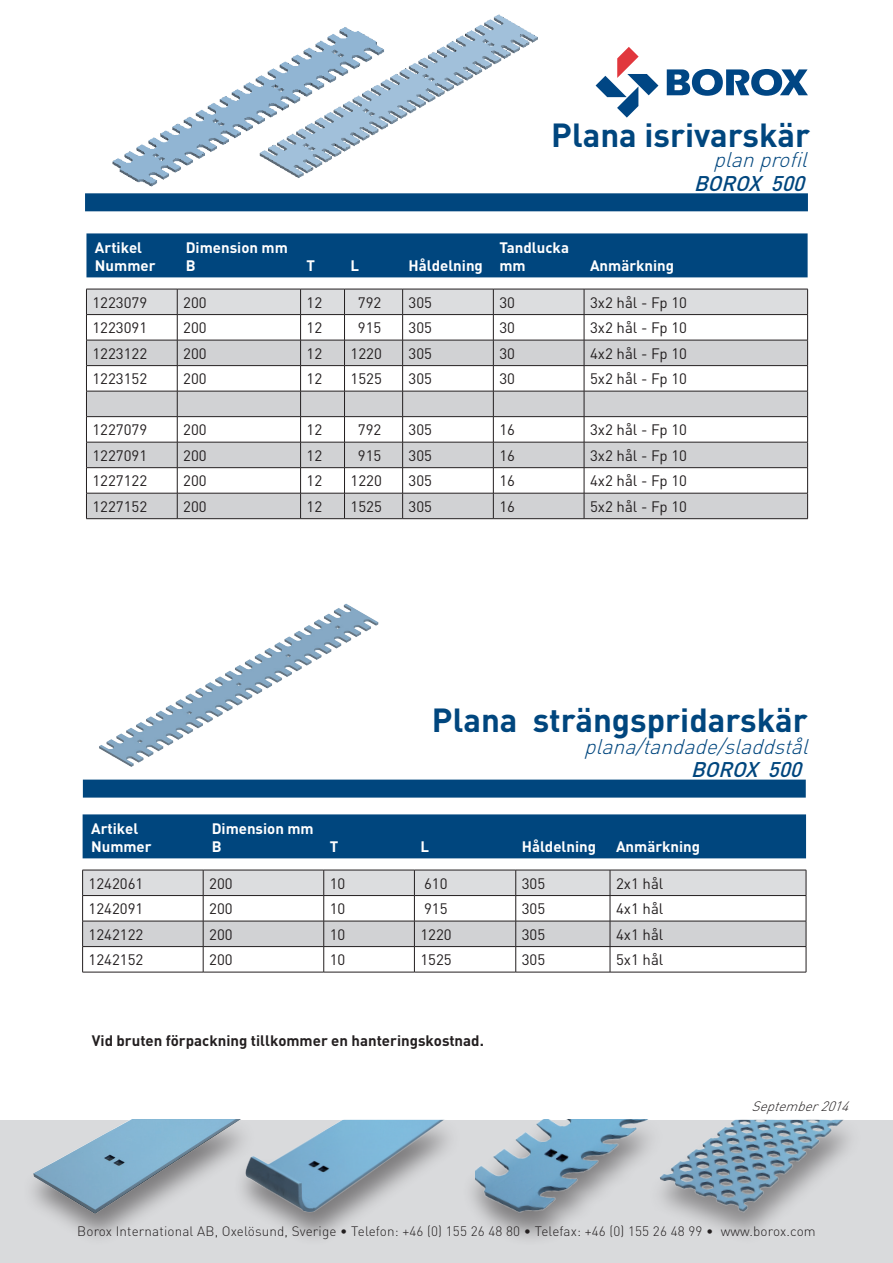
<style>
.page{position:relative;width:893px;height:1263px;background:#fff}
.page>*{position:absolute;margin:0;border:0;box-sizing:border-box;transform-origin:0 0}
.t1{font:700 33px "DIN Pro";color:#00467e}
.t2{font:italic 300 21px "DIN Pro";color:#00467e}
.t3{font:italic 500 21px "DIN Pro";color:#00467e}
.Brödtext{font:15px "DIN Pro";color:#231f20}
.Brödtext-2{font:700 15px/18px "DIN Pro";color:#fff}
.t4{font:700 15px "DIN Pro";color:#231f20}
.t5{font:300 13.5px "DIN Pro";letter-spacing:.01em;color:#231f20}
.t6{font:italic 300 13.5px "DIN Pro";color:#231f20}
</style>
<div class="page">
<div style="left:0;top:1120px;width:893px;height:143px;background:#d9dadc"></div>
<div style="left:85px;top:193px;width:723px;height:18px;background:#00467e"></div>
<svg style="left:667px;top:69px;width:141px;height:27px"></svg>
<svg style="left:596px;top:47px;width:62px;height:71px"></svg>
<div style="left:83px;top:814px;width:723px;height:44px;background:#00467e"></div>
<hr style="left:82px;top:972px;width:121px;height:1px;background:#231f20">
<hr style="left:203px;top:972px;width:121px;height:1px;background:#231f20">
<hr style="left:324px;top:972px;width:90px;height:1px;background:#231f20">
<hr style="left:414px;top:972px;width:102px;height:1px;background:#231f20">
<hr style="left:516px;top:972px;width:94px;height:1px;background:#231f20">
<hr style="left:610px;top:972px;width:196px;height:1px;background:#231f20">
<svg style="left:82px;top:870px;width:725px;height:102px"></svg>
<div style="left:86px;top:233px;width:722px;height:44px;background:#00467e"></div>
<hr style="left:86px;top:518px;width:91px;height:1px;background:#231f20">
<hr style="left:177px;top:518px;width:124px;height:1px;background:#231f20">
<hr style="left:301px;top:518px;width:43px;height:1px;background:#231f20">
<hr style="left:344px;top:518px;width:59px;height:1px;background:#231f20">
<hr style="left:403px;top:518px;width:90px;height:1px;background:#231f20">
<hr style="left:493px;top:518px;width:91px;height:1px;background:#231f20">
<hr style="left:584px;top:518px;width:224px;height:1px;background:#231f20">
<svg style="left:86px;top:289px;width:722px;height:229px"></svg>
<div style="left:83px;top:780px;width:723px;height:18px;background:#00467e"></div>
<img style="left:400px;top:14px;width:138px;height:105px">
<img style="left:112px;top:27px;width:288px;height:159px">
<img style="left:99px;top:603px;width:280px;height:164px">
<div style="left:648px;top:1118px;width:216px;height:128px;background:#231f20;opacity:.5"></div>
<img style="left:667px;top:1120px;width:197px;height:119px">
<div style="left:461px;top:1118px;width:206px;height:129px;background:#231f20;opacity:.5"></div>
<img style="left:475px;top:1120px;width:185px;height:107px">
<div style="left:232px;top:1118px;width:232px;height:129px;background:#231f20;opacity:.5"></div>
<img style="left:259px;top:1120px;width:210px;height:96px">
<div style="left:20px;top:1118px;width:239px;height:129px;background:#231f20;opacity:.5"></div>
<img style="left:31px;top:1120px;width:226px;height:96px">
<p class="t1" style="left:551px;top:113px;width:260px">Plana isrivarskär</p>
<p class="t2" style="left:713px;top:145px;width:102px">planprofil</p>
<p class="t3" style="left:694px;top:169px;width:119px">BOROX 500</p>
<p class="Brödtext-2" style="left:95px;top:238px;width:49px">Artikel</p>
<p class="Brödtext-2" style="left:95px;top:256px;width:62px">Nummer</p>
<p class="Brödtext-2" style="left:186px;top:238px;width:104px">Dimension mm</p>
<p class="Brödtext-2" style="left:186px;top:256px;width:11px">B</p>
<p class="Brödtext-2" style="left:307px;top:256px;width:10px">T</p>
<p class="Brödtext-2" style="left:350px;top:256px;width:10px">L</p>
<p class="Brödtext-2" style="left:409px;top:256px;width:76px">Håldelning</p>
<p class="Brödtext-2" style="left:499px;top:238px;width:71px">Tandlucka mm</p>
<p class="Brödtext-2" style="left:590px;top:256px;width:86px">Anmärkning</p>
<p class="Brödtext" style="left:92px;top:292px;width:56px">1223079</p>
<p class="Brödtext" style="left:183px;top:292px;width:25px">200</p>
<p class="Brödtext" style="left:307px;top:292px;width:17px">12</p>
<p class="Brödtext" style="left:358px;top:292px;width:25px">792</p>
<p class="Brödtext" style="left:409px;top:292px;width:25px">305</p>
<p class="Brödtext" style="left:499px;top:292px;width:17px">30</p>
<p class="Brödtext" style="left:590px;top:292px;width:99px">3x2 hål - Fp 10</p>
<p class="Brödtext" style="left:92px;top:317px;width:56px">1223091</p>
<p class="Brödtext" style="left:183px;top:317px;width:25px">200</p>
<p class="Brödtext" style="left:307px;top:317px;width:17px">12</p>
<p class="Brödtext" style="left:358px;top:317px;width:25px">915</p>
<p class="Brödtext" style="left:409px;top:317px;width:25px">305</p>
<p class="Brödtext" style="left:499px;top:317px;width:17px">30</p>
<p class="Brödtext" style="left:590px;top:317px;width:99px">3x2 hål - Fp 10</p>
<p class="Brödtext" style="left:92px;top:343px;width:56px">1223122</p>
<p class="Brödtext" style="left:183px;top:343px;width:25px">200</p>
<p class="Brödtext" style="left:307px;top:343px;width:17px">12</p>
<p class="Brödtext" style="left:350px;top:343px;width:33px">1220</p>
<p class="Brödtext" style="left:409px;top:343px;width:25px">305</p>
<p class="Brödtext" style="left:499px;top:343px;width:17px">30</p>
<p class="Brödtext" style="left:590px;top:343px;width:99px">4x2 hål - Fp 10</p>
<p class="Brödtext" style="left:92px;top:368px;width:56px">1223152</p>
<p class="Brödtext" style="left:183px;top:368px;width:25px">200</p>
<p class="Brödtext" style="left:307px;top:368px;width:17px">12</p>
<p class="Brödtext" style="left:350px;top:368px;width:33px">1525</p>
<p class="Brödtext" style="left:409px;top:368px;width:25px">305</p>
<p class="Brödtext" style="left:499px;top:368px;width:17px">30</p>
<p class="Brödtext" style="left:590px;top:368px;width:99px">5x2 hål - Fp 10</p>
<p class="Brödtext" style="left:92px;top:419px;width:56px">1227079</p>
<p class="Brödtext" style="left:183px;top:419px;width:25px">200</p>
<p class="Brödtext" style="left:307px;top:419px;width:17px">12</p>
<p class="Brödtext" style="left:358px;top:419px;width:25px">792</p>
<p class="Brödtext" style="left:409px;top:419px;width:25px">305</p>
<p class="Brödtext" style="left:499px;top:419px;width:17px">16</p>
<p class="Brödtext" style="left:590px;top:419px;width:99px">3x2 hål - Fp 10</p>
<p class="Brödtext" style="left:92px;top:445px;width:56px">1227091</p>
<p class="Brödtext" style="left:183px;top:445px;width:25px">200</p>
<p class="Brödtext" style="left:307px;top:445px;width:17px">12</p>
<p class="Brödtext" style="left:358px;top:445px;width:25px">915</p>
<p class="Brödtext" style="left:409px;top:445px;width:25px">305</p>
<p class="Brödtext" style="left:499px;top:445px;width:17px">16</p>
<p class="Brödtext" style="left:590px;top:445px;width:99px">3x2 hål - Fp 10</p>
<p class="Brödtext" style="left:92px;top:470px;width:56px">1227122</p>
<p class="Brödtext" style="left:183px;top:470px;width:25px">200</p>
<p class="Brödtext" style="left:307px;top:470px;width:17px">12</p>
<p class="Brödtext" style="left:350px;top:470px;width:33px">1220</p>
<p class="Brödtext" style="left:409px;top:470px;width:25px">305</p>
<p class="Brödtext" style="left:499px;top:470px;width:17px">16</p>
<p class="Brödtext" style="left:590px;top:470px;width:99px">4x2 hål - Fp 10</p>
<p class="Brödtext" style="left:92px;top:496px;width:56px">1227152</p>
<p class="Brödtext" style="left:183px;top:496px;width:25px">200</p>
<p class="Brödtext" style="left:307px;top:496px;width:17px">12</p>
<p class="Brödtext" style="left:350px;top:496px;width:33px">1525</p>
<p class="Brödtext" style="left:409px;top:496px;width:25px">305</p>
<p class="Brödtext" style="left:499px;top:496px;width:17px">16</p>
<p class="Brödtext" style="left:590px;top:496px;width:99px">5x2 hål - Fp 10</p>
<p class="t1" style="left:432px;top:698px;width:377px">Plana strängspridarskär</p>
<p class="t2" style="left:584px;top:732px;width:232px">plana/tandade/sladdstål</p>
<p class="Brödtext-2" style="left:91px;top:819px;width:49px">Artikel</p>
<p class="Brödtext-2" style="left:91px;top:837px;width:62px">Nummer</p>
<p class="t3" style="left:691px;top:755px;width:119px">BOROX 500</p>
<p class="Brödtext-2" style="left:212px;top:819px;width:104px">Dimension mm</p>
<p class="Brödtext-2" style="left:212px;top:837px;width:11px">B</p>
<p class="Brödtext-2" style="left:330px;top:837px;width:10px">T</p>
<p class="Brödtext-2" style="left:420px;top:837px;width:10px">L</p>
<p class="Brödtext-2" style="left:522px;top:837px;width:76px">Håldelning</p>
<p class="Brödtext-2" style="left:616px;top:837px;width:86px">Anmärkning</p>
<p class="Brödtext" style="left:89px;top:873px;width:56px">1242061</p>
<p class="Brödtext" style="left:209px;top:873px;width:25px">200</p>
<p class="Brödtext" style="left:330px;top:873px;width:17px">10</p>
<p class="Brödtext" style="left:424px;top:873px;width:25px">610</p>
<p class="Brödtext" style="left:522px;top:873px;width:25px">305</p>
<p class="Brödtext" style="left:616px;top:873px;width:49px">2x1 hål</p>
<p class="Brödtext" style="left:89px;top:898px;width:56px">1242091</p>
<p class="Brödtext" style="left:209px;top:898px;width:25px">200</p>
<p class="Brödtext" style="left:330px;top:898px;width:17px">10</p>
<p class="Brödtext" style="left:424px;top:898px;width:25px">915</p>
<p class="Brödtext" style="left:522px;top:898px;width:25px">305</p>
<p class="Brödtext" style="left:616px;top:898px;width:49px">4x1 hål</p>
<p class="Brödtext" style="left:89px;top:924px;width:56px">1242122</p>
<p class="Brödtext" style="left:209px;top:924px;width:25px">200</p>
<p class="Brödtext" style="left:330px;top:924px;width:17px">10</p>
<p class="Brödtext" style="left:420px;top:924px;width:33px">1220</p>
<p class="Brödtext" style="left:522px;top:924px;width:25px">305</p>
<p class="Brödtext" style="left:616px;top:924px;width:49px">4x1 hål</p>
<p class="Brödtext" style="left:89px;top:949px;width:56px">1242152</p>
<p class="Brödtext" style="left:209px;top:949px;width:25px">200</p>
<p class="Brödtext" style="left:330px;top:949px;width:17px">10</p>
<p class="Brödtext" style="left:420px;top:949px;width:33px">1525</p>
<p class="Brödtext" style="left:522px;top:949px;width:25px">305</p>
<p class="Brödtext" style="left:616px;top:949px;width:49px">5x1 hål</p>
<p class="t4" style="left:92px;top:1030px;width:394px">Vid bruten förpackning tillkommer en hanteringskostnad.</p>
<p class="t6" style="left:751px;top:1097px;width:104px">September2014</p>
<p class="t5" style="left:77px;top:1222px;width:740px">Borox International AB, Oxelösund, Sverige • Telefon: +46 (0) 155 26 48 80 • Telefax: +46 (0) 155 26 48 99 • www.borox.com</p>
</div>
